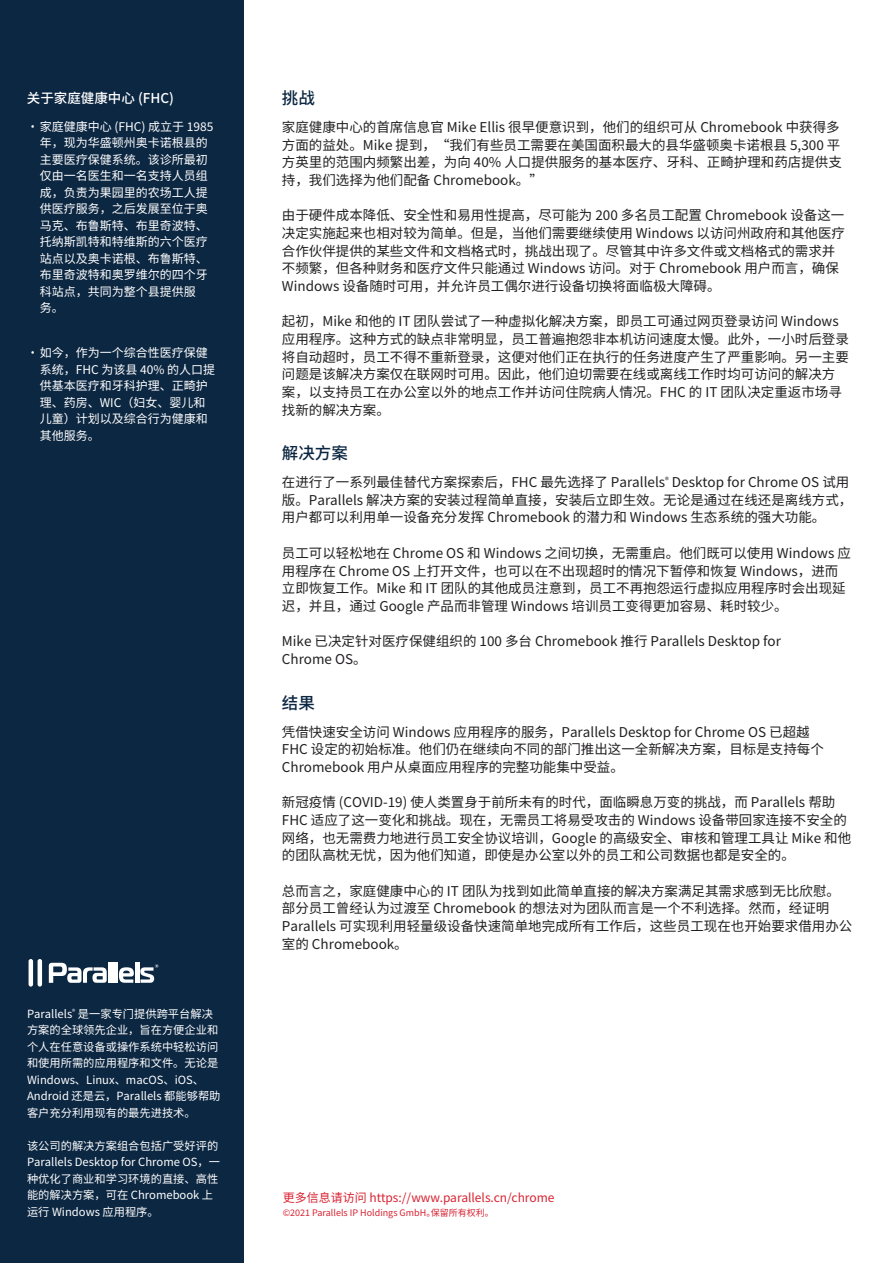
<style>
.page{position:relative;width:893px;height:1263px;background:#fff}
.page>*{position:absolute;margin:0;border:0;box-sizing:border-box;transform-origin:0 0}
.t1{font:500 16.5px "Source Han Sans CN";color:#0c2742}
.t2{font:13.5px/17.7px "Source Han Sans CN";color:#211f21}
.t3{font:500 13.5px "Source Han Sans CN";color:#fff}
.t4{font:12px/16.5px "Source Han Sans CN";color:#fff}
.t5{font:12px "Source Han Sans CN";color:#d82231}
.t6{font:11.25px/16.5px "Source Han Sans CN";color:#fff}
.t7{font:9px "Source Han Sans CN";color:#d82231}
</style>
<div class="page">
<div style="left:0;top:0;width:243px;height:1263px;background:#0c2742"></div>
<hr style="left:29px;top:959px;width:4px;height:27px;background:#fff;border-radius:2px">
<hr style="left:38px;top:959px;width:4px;height:27px;background:#fff;border-radius:2px">
<svg style="left:119px;top:967px;width:15px;height:16px"></svg>
<hr style="left:135px;top:963px;width:4px;height:20px;background:#fff">
<hr style="left:114px;top:963px;width:4px;height:20px;background:#fff">
<hr style="left:108px;top:963px;width:4px;height:20px;background:#fff">
<svg style="left:49px;top:963px;width:58px;height:20px"></svg>
<svg style="left:140px;top:964px;width:18px;height:19px"></svg>
<p class="t3" style="left:27px;top:91px;width:148px">关于家庭健康中心 (FHC)</p>
<p class="t4" style="left:40px;top:118px;width:175px;text-indent:-13px">•家庭健康中心 (FHC) 成立于 1985年，现为华盛顿州奥卡诺根县的主要医疗保健系统。该诊所最初仅由一名医生和一名支持人员组成，负责为果园里的农场工人提供医疗服务，之后发展至位于奥马克、布鲁斯特、布里奇波特、托纳斯凯特和特维斯的六个医疗站点以及奥卡诺根、布鲁斯特、布里奇波特和奥罗维尔的四个牙科站点，共同为整个县提供服<br>务。</p>
<p class="t4" style="left:40px;top:345px;width:177px;text-indent:-13px">•如今，作为一个综合性医疗保健系统，FHC 为该县 40% 的人口提供基本医疗和牙科护理、正畸护理、药房、WIC（妇女、婴儿和儿童）计划以及综合行为健康和其他服务。</p>
<p class="t6" style="left:27px;top:1006px;width:195px">Parallels<sup>®</sup> 是一家专门提供跨平台解决方案的全球领先企业，旨在方便企业和个人在任意设备或操作系统中轻松访问和使用所需的应用程序和文件。无论是<br>Windows、Linux、macOS、iOS、<br>Android 还是云，Parallels 都能够帮助客户充分利用现有的最先进技术。</p>
<p class="t6" style="left:27px;top:1138px;width:195px">该公司的解决方案组合包括广受好评的<br>Parallels Desktop for Chrome OS，一种优化了商业和学习环境的直接、高性能的解决方案，可在 Chromebook 上运行 Windows 应用程序。</p>
<p class="t1" style="left:282px;top:89px;width:34px">挑战</p>
<p class="t2" style="left:282px;top:118px;width:561px">家庭健康中心的首席信息官 Mike Ellis 很早便意识到，他们的组织可从 Chromebook 中获得多方面的益处。Mike 提到，“我们有些员工需要在美国面积最大的县华盛顿奥卡诺根县 5,300 平方英里的范围内频繁出差，为向 40% 人口提供服务的基本医疗、牙科、正畸护理和药店提供支持，我们选择为他们配备 Chromebook。”</p>
<p class="t2" style="left:282px;top:207px;width:565px">由于硬件成本降低、安全性和易用性提高，尽可能为 200 多名员工配置 Chromebook 设备这一决定实施起来也相对较为简单。但是，当他们需要继续使用 Windows 以访问州政府和其他医疗合作伙伴提供的某些文件和文档格式时，挑战出现了。尽管其中许多文件或文档格式的需求并不频繁，但各种财务和医疗文件只能通过 Windows 访问。对于 Chromebook 用户而言，确保Windows 设备随时可用，并允许员工偶尔进行设备切换将面临极大障碍。</p>
<p class="t2" style="left:282px;top:313px;width:569px">起初，Mike 和他的 IT 团队尝试了一种虚拟化解决方案，即员工可通过网页登录访问 Windows应用程序。这种方式的缺点非常明显，员工普遍抱怨非本机访问速度太慢。此外，一小时后登录将自动超时，员工不得不重新登录，这便对他们正在执行的任务进度产生了严重影响。另一主要问题是该解决方案仅在联网时可用。因此，他们迫切需要在线或离线工作时均可访问的解决方案，以支持员工在办公室以外的地点工作并访问住院病人情况。FHC 的 IT 团队决定重返市场寻找新的解决方案。</p>
<p class="t1" style="left:282px;top:444px;width:67px">解决方案</p>
<p class="t2" style="left:282px;top:474px;width:572px">在进行了一系列最佳替代方案探索后，FHC 最先选择了 Parallels<sup>®</sup> Desktop for Chrome OS 试用版。Parallels 解决方案的安装过程简单直接，安装后立即生效。无论是通过在线还是离线方式，用户都可以利用单一设备充分发挥 Chromebook 的潜力和 Windows 生态系统的强大功能。</p>
<p class="t2" style="left:282px;top:544px;width:570px">员工可以轻松地在 Chrome OS 和 Windows 之间切换，无需重启。他们既可以使用 Windows 应用程序在 Chrome OS 上打开文件，也可以在不出现超时的情况下暂停和恢复 Windows，进而立即恢复工作。Mike 和 IT 团队的其他成员注意到，员工不再抱怨运行虚拟应用程序时会出现延迟，并且，通过 Google 产品而非管理 Windows 培训员工变得更加容易、耗时较少。</p>
<p class="t2" style="left:282px;top:633px;width:500px">Mike 已决定针对医疗保健组织的 100 多台 Chromebook 推行 Parallels Desktop for<br>Chrome OS。</p>
<p class="t1" style="left:282px;top:693px;width:34px">结果</p>
<p class="t2" style="left:282px;top:723px;width:543px">凭借快速安全访问 Windows 应用程序的服务，Parallels Desktop for Chrome OS 已超越<br>FHC 设定的初始标准。他们仍在继续向不同的部门推出这一全新解决方案，目标是支持每个<br>Chromebook 用户从桌面应用程序的完整功能集中受益。</p>
<p class="t2" style="left:282px;top:794px;width:571px">新冠疫情 (COVID-19) 使人类置身于前所未有的时代，面临瞬息万变的挑战，而 Parallels 帮助FHC 适应了这一变化和挑战。现在，无需员工将易受攻击的 Windows 设备带回家连接不安全的网络，也无需费力地进行员工安全协议培训，Google 的高级安全、审核和管理工具让 Mike 和他的团队高枕无忧，因为他们知道，即使是办公室以外的员工和公司数据也都是安全的。</p>
<p class="t2" style="left:282px;top:882px;width:572px">总而言之，家庭健康中心的 IT 团队为找到如此简单直接的解决方案满足其需求感到无比欣慰。部分员工曾经认为过渡至 Chromebook 的想法对为团队而言是一个不利选择。然而，经证明Parallels 可实现利用轻量级设备快速简单地完成所有工作后，这些员工现在也开始要求借用办公室的 Chromebook。</p>
<p class="t5" style="left:283px;top:1190px;width:273px">更多信息请访问 https://www.parallels.cn/chrome</p>
<p class="t7" style="left:283px;top:1208px;width:213px">©2021 Parallels IP Holdings GmbH。保留所有权利。</p>
</div>
